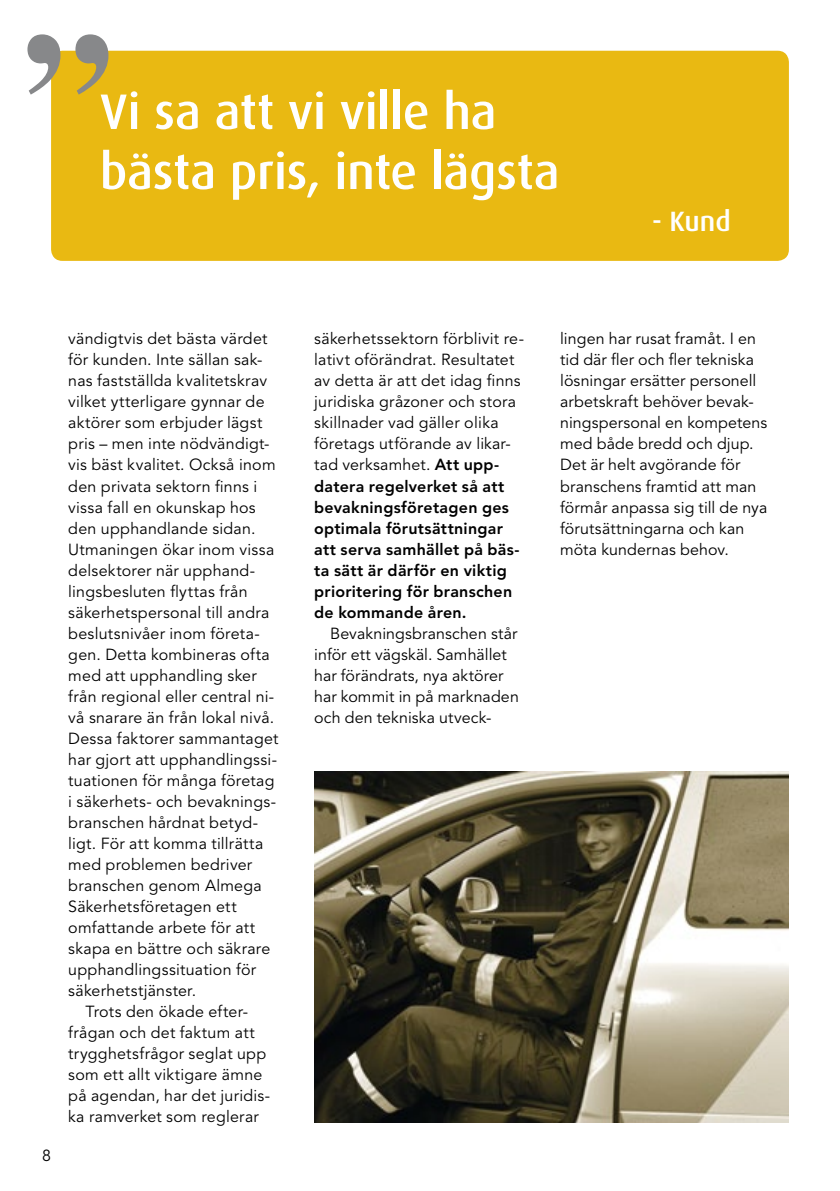
<style>
.page{position:relative;width:840px;height:1191px;background:#fff}
.page>*{position:absolute;margin:0;border:0;box-sizing:border-box;transform-origin:0 0}
.Rubrik_2{font:700 179.2px "Times";color:#87888a}
.Bröd_1{font:500 50px/60px "Dax";letter-spacing:-.005em;color:#fff}
.Bröd_1-2{font:500 28px "Dax";color:#fff}
.Bröd_2{font:16px/21px "Avenir LT Std";letter-spacing:.015em;color:#000}
.s1{font-weight:800}
</style>
<div class="page">
<div style="left:51px;top:51px;width:737px;height:210px;background:#e9b912;border-radius:11px"></div>
<img style="left:314px;top:771px;width:474px;height:352px">
<p class="Rubrik_2" style="left:22px;top:-74px;width:91px">”</p>
<p class="Bröd_1" style="left:100px;top:82px;width:461px">Vi sa att vi ville ha bästa pris, inte lägsta</p>
<p class="Bröd_1-2" style="left:651px;top:205px;width:80px">- Kund</p>
<p class="Bröd_2" style="left:42px;top:1145px;width:10px">8</p>
<p class="Bröd_2" style="left:68px;top:329px;width:212px">vändigtvis det bästa värdet för kunden. Inte sällan sak&shy;nas fastställda kvalitetskrav vilket ytterligare gynnar de aktörer som erbjuder lägst pris – men inte nödvändigt&shy;vis bäst kvalitet. Också inom den privata sektorn finns i vissa fall en okunskap hos den upphandlande sidan.<br>Utmaningen ökar inom vissa delsektorer när upphand&shy;lingsbesluten flyttas från säkerhetspersonal till andra beslutsnivåer inom företa&shy;gen. Detta kombineras ofta med att upphandling sker från regional eller central ni&shy;vå snarare än från lokal nivå.<br>Dessa faktorer sammantaget har gjort att upphandlingssi&shy;tuationen för många företag i säkerhets- och bevaknings&shy;branschen hårdnat betyd&shy;ligt. För att komma tillrätta med problemen bedriver branschen genom Almega<br>Säkerhetsföretagen ett omfattande arbete för att skapa en bättre och säkrare upphandlingssituation för säkerhetstjänster.</p>
<p class="Bröd_2" style="left:68px;top:1001px;width:203px;text-indent:17px">Trots den ökade efter&shy;frågan och det faktum att trygghetsfrågor seglat upp som ett allt viktigare ämne på agendan, har det juridis&shy;ka ramverket som reglerar</p>
<p class="Bröd_2" style="left:314px;top:329px;width:211px">säkerhetssektorn förblivit re&shy;lativt oförändrat. Resultatet av detta är att det idag finns juridiska gråzoner och stora skillnader vad gäller olika företags utförande av likar&shy;tad verksamhet. <span class="s1">Att upp&shy;datera regelverket så att bevakningsföretagen ges optimala förutsättningar att serva samhället på bäs&shy;ta sätt är därför en viktig prioritering för branschen de kommande åren.</span></p>
<p class="Bröd_2" style="left:314px;top:623px;width:206px;text-indent:16px">Bevakningsbranschen står inför ett vägskäl. Samhället har förändrats, nya aktörer har kommit in på marknaden och den tekniska utveck-</p>
<p class="Bröd_2" style="left:560px;top:329px;width:209px">lingen har rusat framåt. I en tid där fler och fler tekniska lösningar ersätter personell arbetskraft behöver bevak&shy;ningspersonal en kompetens med både bredd och djup.<br>Det är helt avgörande för branschens framtid att man förmår anpassa sig till de nya förutsättningarna och kan möta kundernas behov.</p>
</div>
